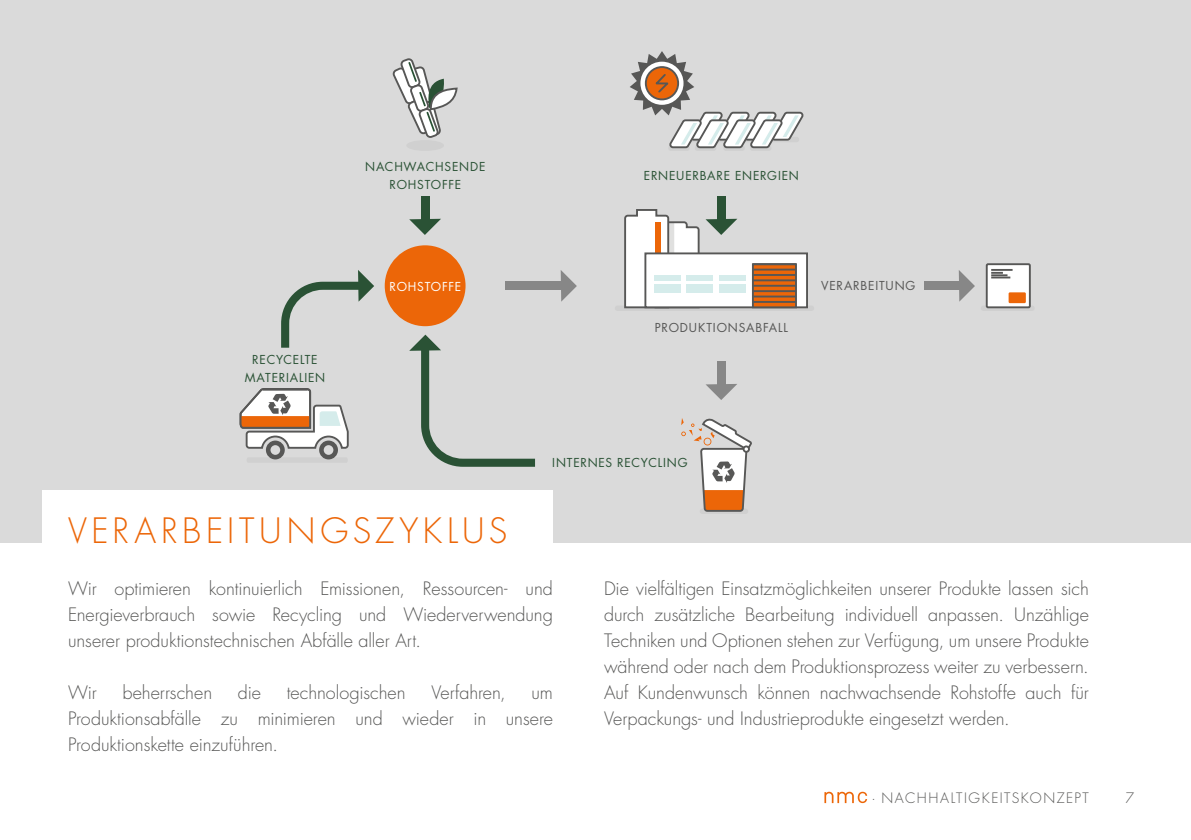
<style>
.page{position:relative;width:1191px;height:840px;background:#fff}
.page>*{position:absolute;margin:0;border:0;box-sizing:border-box;transform-origin:0 0}
.t1{font:300 34px "Futura CE";letter-spacing:.135em;color:#ec6608}
.t2{font:300 18px/26px "Futura CE";color:#575756;text-align:justify}
.t3{font:300 14px "Futura CE";letter-spacing:.11em;color:#575756}
.t4{font:12px/18px "Futura CE";letter-spacing:.065em;color:#2a5235;text-align:center}
.t5{font:12px "Futura CE";letter-spacing:.07em;color:#575756}
.t6{font:12px "Futura CE";letter-spacing:.06em;color:#fff}
</style>
<div class="page">
<div style="left:0;top:0;width:1191px;height:542px;background:#dadada"></div>
<svg style="left:980px;top:305px;width:54px;height:6px"></svg>
<svg style="left:615px;top:305px;width:199px;height:6px"></svg>
<div style="left:668px;top:145px;width:21px;height:6px;background:#d0d0d0;border-radius:3px"></div>
<div style="left:695px;top:145px;width:21px;height:6px;background:#d0d0d0;border-radius:3px"></div>
<div style="left:723px;top:145px;width:22px;height:6px;background:#d0d0d0;border-radius:3px"></div>
<div style="left:750px;top:145px;width:21px;height:6px;background:#d0d0d0;border-radius:3px"></div>
<div style="left:406px;top:140px;width:38px;height:11px;background:#d0d0d0;border-radius:50%"></div>
<div style="left:645px;top:253px;width:162px;height:54px;background:#fff"></div>
<div style="left:644px;top:252px;width:164px;height:56px;border:2px solid #575756"></div>
<svg style="left:755px;top:266px;width:39px;height:39px"></svg>
<div style="left:752px;top:263px;width:45px;height:45px;border:2px solid #575756"></div>
<hr style="left:753px;top:263px;width:43px;height:2px;background:#575756">
<hr style="left:753px;top:268px;width:43px;height:2px;background:#575756">
<hr style="left:753px;top:274px;width:43px;height:2px;background:#575756">
<hr style="left:753px;top:279px;width:43px;height:2px;background:#575756">
<hr style="left:753px;top:284px;width:43px;height:2px;background:#575756">
<hr style="left:753px;top:290px;width:43px;height:2px;background:#575756">
<hr style="left:753px;top:295px;width:43px;height:2px;background:#575756">
<hr style="left:753px;top:301px;width:43px;height:2px;background:#575756">
<div style="left:718px;top:275px;width:27px;height:5px;background:#d5eceb"></div>
<div style="left:718px;top:284px;width:27px;height:8px;background:#d5eceb"></div>
<div style="left:385px;top:245px;width:80px;height:81px;background:#ec6608;border-radius:50%"></div>
<svg style="left:630px;top:51px;width:173px;height:98px"></svg>
<svg style="left:392px;top:58px;width:66px;height:80px"></svg>
<div style="left:923px;top:281px;width:39px;height:8px;background:#878787"></div>
<div style="left:986px;top:264px;width:43px;height:43px;background:#fff"></div>
<div style="left:985px;top:263px;width:45px;height:45px;border:2px solid #575756"></div>
<hr style="left:991px;top:269px;width:21px;height:2px;background:#575756">
<svg style="left:991px;top:272px;width:19px;height:6px"></svg>
<div style="left:1008px;top:292px;width:17px;height:11px;background:#ec6608"></div>
<svg style="left:958px;top:270px;width:17px;height:31px"></svg>
<div style="left:504px;top:281px;width:60px;height:8px;background:#878787"></div>
<svg style="left:561px;top:270px;width:16px;height:31px"></svg>
<div style="left:717px;top:195px;width:8px;height:27px;background:#2a5235"></div>
<svg style="left:623px;top:208px;width:114px;height:101px"></svg>
<div style="left:421px;top:195px;width:8px;height:27px;background:#2a5235"></div>
<svg style="left:409px;top:219px;width:32px;height:16px"></svg>
<div style="left:717px;top:360px;width:8px;height:27px;background:#878787"></div>
<svg style="left:681px;top:383px;width:71px;height:129px"></svg>
<svg style="left:409px;top:334px;width:126px;height:132px"></svg>
<svg style="left:239px;top:388px;width:110px;height:72px"></svg>
<svg style="left:281px;top:270px;width:93px;height:77px"></svg>
<div style="left:42px;top:490px;width:511px;height:208px;background:#fff"></div>
<svg style="left:824px;top:791px;width:43px;height:11px"></svg>
<p class="t4" style="left:365px;top:158px;width:122px">NACHWACHSENDE<br>ROHSTOFFE</p>
<p class="t4" style="left:245px;top:351px;width:82px">RECYCELTE<br>MATERIALIEN</p>
<p class="t6" style="left:389px;top:278px;width:73px">ROHSTOFFE</p>
<h1 class="t1" style="left:68px;top:508px;width:441px">VERARBEITUNGSZYKLUS</h1>
<p class="t4" style="left:644px;top:167px;width:156px">ERNEUERBARE ENERGIEN</p>
<p class="t5" style="left:655px;top:320px;width:135px">PRODUKTIONSABFALL</p>
<p class="t5" style="left:821px;top:278px;width:96px">VERARBEITUNG</p>
<p class="t4" style="left:552px;top:454px;width:137px">INTERNES RECYCLING</p>
<p class="t2" style="left:68px;top:575px;width:486px">Wir optimieren kontinuierlich Emissionen, Ressourcen- und Energieverbrauch sowie Recycling und Wiederverwendung unserer produktionstechnischen Abfälle aller Art.</p>
<p class="t2" style="left:68px;top:679px;width:30px">Wir</p>
<p class="t2" style="left:122px;top:679px;width:91px">beherrschen</p>
<p class="t2" style="left:238px;top:679px;width:25px">die</p>
<p class="t2" style="left:287px;top:679px;width:120px">technologischen</p>
<p class="t2" style="left:431px;top:679px;width:76px">Verfahren,</p>
<p class="t2" style="left:68px;top:679px;width:486px;text-indent:463px">um Produktionsabfälle zu minimieren und wieder in unsere Produktionskette einzuführen.</p>
<p class="t2" style="left:604px;top:575px;width:486px">Die vielfältigen Einsatzmöglichkeiten unserer Produkte lassen sich durch zusätzliche Bearbeitung individuell anpassen. Unzählige Techniken und Optionen stehen zur Verfügung, um unsere Produkte während oder nach dem Produktionsprozess weiter zu verbessern.<br>Auf Kundenwunsch können nachwachsende Rohstoffe auch für Verpackungs- und Industrieprodukte eingesetzt werden.</p>
<p class="t3" style="left:871px;top:788px;width:219px">· NACHHALTIGKEITSKONZEPT</p>
<p class="t3" style="left:1125px;top:788px;width:10px">7</p>
</div>
